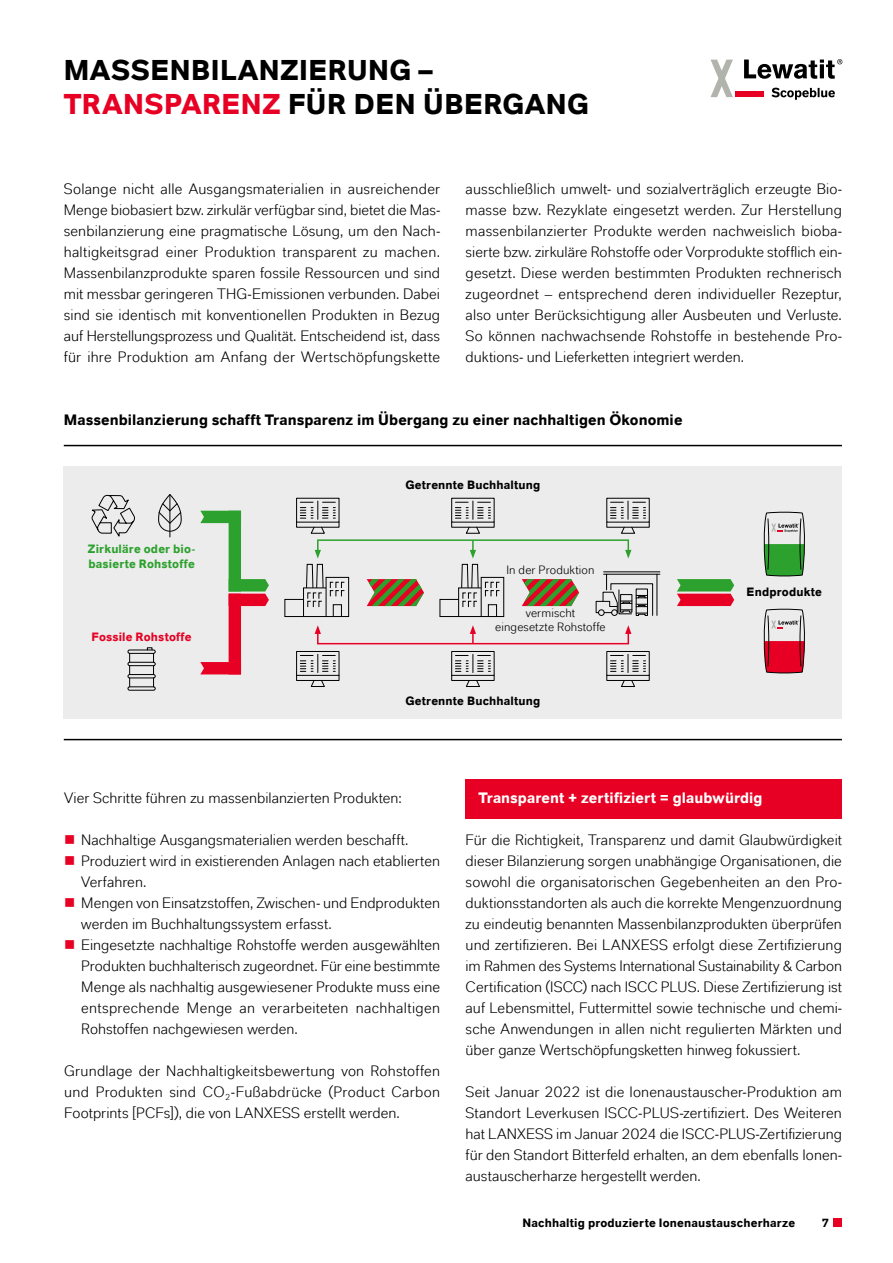
<style>
.page{position:relative;width:893px;height:1263px;background:#fff}
.page>*{position:absolute;margin:0;border:0;box-sizing:border-box;transform-origin:0 0}
.t1{font:700 28.5px/34.2px "Lanxess";letter-spacing:.015em;color:#000}
.t2{font:15px/21px "Lanxess";letter-spacing:.005em;color:#000;text-align:justify}
.t3{font:700 15px "Lanxess";letter-spacing:.005em;color:#000}
.t4{font:700 15px "Lanxess";letter-spacing:.005em;color:#fff}
.t5{font:700 12px "Lanxess";letter-spacing:.015em;color:#000}
.t6{font:12px/13.5px "Lanxess";letter-spacing:.015em;color:#000;text-align:center}
.t7{font:700 12px/15px "Lanxess";letter-spacing:.015em;color:#2da12e}
.t8{font:700 12px "Lanxess";letter-spacing:.015em;color:#e70023}
.s1{color:#e70023}
</style>
<div class="page">
<div style="left:64px;top:467px;width:778px;height:252px;background:#ececec"></div>
<div style="left:736px;top:92px;width:28px;height:5px;background:#e70023"></div>
<svg style="left:710px;top:60px;width:23px;height:37px"></svg>
<svg style="left:744px;top:59px;width:98px;height:20px"></svg>
<svg style="left:771px;top:88px;width:64px;height:12px"></svg>
<hr style="left:64px;top:445px;width:778px;height:1px;background:#000">
<hr style="left:64px;top:739px;width:778px;height:1px;background:#000">
<div style="left:466px;top:779px;width:376px;height:39px;background:#e70023"></div>
<svg style="left:200px;top:511px;width:69px;height:163px"></svg>
<svg style="left:677px;top:579px;width:57px;height:27px;background:#976543"></svg>
<div style="left:326px;top:577px;width:23px;height:40px;border:1px solid #000"></div>
<div style="left:333px;top:604px;width:9px;height:13px;border:1px solid #000"></div>
<div style="left:303px;top:587px;width:24px;height:30px;border:1px solid #000"></div>
<div style="left:284px;top:599px;width:20px;height:18px;border:1px solid #000"></div>
<div style="left:481px;top:577px;width:23px;height:40px;border:1px solid #000"></div>
<div style="left:488px;top:604px;width:9px;height:13px;border:1px solid #000"></div>
<div style="left:458px;top:587px;width:24px;height:30px;border:1px solid #000"></div>
<div style="left:439px;top:599px;width:20px;height:18px;border:1px solid #000"></div>
<hr style="left:656px;top:574px;width:1px;height:41px;background:#000">
<svg style="left:595px;top:574px;width:59px;height:42px"></svg>
<hr style="left:604px;top:574px;width:56px;height:1px;background:#000">
<hr style="left:604px;top:571px;width:56px;height:1px;background:#000">
<svg style="left:91px;top:494px;width:44px;height:43px"></svg>
<div style="left:158px;top:494px;width:24px;height:38px;border:1px solid #000;border-radius:11px"></div>
<svg style="left:158px;top:502px;width:24px;height:23px"></svg>
<hr style="left:169px;top:494px;width:1px;height:43px;background:#000">
<div style="left:127px;top:649px;width:29px;height:5px;border:1px solid #000;border-radius:2px"></div>
<div style="left:127px;top:662px;width:29px;height:4px;border:1px solid #000;border-radius:2px"></div>
<div style="left:127px;top:674px;width:29px;height:4px;border:1px solid #000;border-radius:2px"></div>
<div style="left:127px;top:686px;width:29px;height:5px;border:1px solid #000;border-radius:2px"></div>
<svg style="left:129px;top:653px;width:1px;height:34px"></svg>
<svg style="left:147px;top:647px;width:7px;height:40px"></svg>
<div style="left:296px;top:651px;width:44px;height:25px;border:1px solid #000"></div>
<div style="left:296px;top:675px;width:44px;height:6px;border:1px solid #000"></div>
<svg style="left:310px;top:679px;width:16px;height:8px"></svg>
<svg style="left:300px;top:654px;width:35px;height:18px"></svg>
<div style="left:296px;top:498px;width:44px;height:25px;border:1px solid #000"></div>
<svg style="left:310px;top:526px;width:16px;height:8px"></svg>
<svg style="left:300px;top:501px;width:35px;height:18px"></svg>
<div style="left:451px;top:651px;width:44px;height:25px;border:1px solid #000"></div>
<div style="left:451px;top:675px;width:44px;height:6px;border:1px solid #000"></div>
<svg style="left:465px;top:679px;width:16px;height:8px"></svg>
<svg style="left:455px;top:654px;width:35px;height:18px"></svg>
<div style="left:451px;top:498px;width:44px;height:25px;border:1px solid #000"></div>
<svg style="left:465px;top:526px;width:16px;height:8px"></svg>
<svg style="left:455px;top:501px;width:35px;height:18px"></svg>
<div style="left:606px;top:651px;width:44px;height:25px;border:1px solid #000"></div>
<div style="left:606px;top:675px;width:44px;height:6px;border:1px solid #000"></div>
<svg style="left:620px;top:679px;width:16px;height:8px"></svg>
<svg style="left:610px;top:654px;width:35px;height:18px"></svg>
<div style="left:606px;top:498px;width:44px;height:25px;border:1px solid #000"></div>
<svg style="left:620px;top:526px;width:16px;height:8px"></svg>
<svg style="left:610px;top:501px;width:35px;height:18px"></svg>
<div style="left:317px;top:631px;width:312px;height:13px;border:2px solid #e70023"></div>
<svg style="left:315px;top:625px;width:6px;height:9px"></svg>
<svg style="left:625px;top:625px;width:6px;height:9px"></svg>
<svg style="left:470px;top:625px;width:6px;height:19px"></svg>
<div style="left:317px;top:539px;width:312px;height:14px;border:2px solid #2da12e"></div>
<svg style="left:306px;top:550px;width:39px;height:58px"></svg>
<svg style="left:625px;top:550px;width:6px;height:8px"></svg>
<svg style="left:461px;top:540px;width:39px;height:68px"></svg>
<svg style="left:763px;top:512px;width:42px;height:64px"></svg>
<svg style="left:763px;top:609px;width:42px;height:64px"></svg>
<svg style="left:367px;top:579px;width:57px;height:27px;background:#986342"></svg>
<svg style="left:522px;top:579px;width:57px;height:27px;background:#986342"></svg>
<div style="left:833px;top:1218px;width:9px;height:9px;background:#e70023"></div>
<h1 class="t1" style="left:64px;top:53px;width:526px">MASSENBILANZIERUNG –<br><span class="s1">TRANSPARENZ</span> FÜR DEN ÜBERGANG</h1>
<p class="t2" style="left:64px;top:178px;width:378px">Solange nicht alle Ausgangsmaterialien in ausreichender Menge biobasiert bzw. zirkulär verfügbar sind, bietet die Mas&shy;senbilanzierung eine pragmatische Lösung, um den Nach&shy;haltigkeitsgrad einer Produktion transparent zu machen.<br>Massenbilanzprodukte sparen fossile Ressourcen und sind mit messbar geringeren THG-Emissionen verbunden. Dabei sind sie identisch mit konventionellen Produkten in Bezug auf Herstellungsprozess und Qualität. Entscheidend ist, dass für ihre Produktion am Anfang der Wertschöpfungskette</p>
<p class="t2" style="left:466px;top:178px;width:378px">ausschließlich umwelt- und sozialverträglich erzeugte Bio&shy;masse bzw. Rezyklate eingesetzt werden. Zur Herstellung massenbilanzierter Produkte werden nachweislich bioba&shy;sierte bzw. zirkuläre Rohstoffe oder Vorprodukte stofflich ein&shy;gesetzt. Diese werden bestimmten Produkten rechnerisch zugeordnet – entsprechend deren individueller Rezeptur, also unter Berücksichtigung aller Ausbeuten und Verluste.<br>So können nachwachsende Rohstoffe in bestehende Pro&shy;duktions- und Lieferketten integriert werden.</p>
<p class="t3" style="left:64px;top:411px;width:620px">Massenbilanzierung schafft Transparenz im Übergang zu einer nachhaltigen Ökonomie</p>
<p class="t7" style="left:88px;top:541px;width:109px">Zirkuläre oder bio&shy;basierte Rohstoffe</p>
<p class="t8" style="left:92px;top:629px;width:101px">Fossile Rohstoffe</p>
<p class="t5" style="left:405px;top:477px;width:137px">Getrennte Buchhaltung</p>
<p class="t6" style="left:506px;top:563px;width:90px">In der Produktion</p>
<p class="t6" style="left:495px;top:606px;width:112px">vermischt eingesetzte Rohstoffe</p>
<p class="t5" style="left:405px;top:694px;width:137px">Getrennte Buchhaltung</p>
<p class="t5" style="left:747px;top:585px;width:77px">Endprodukte</p>
<p class="t2" style="left:64px;top:787px;width:339px">Vier Schritte führen zu massenbilanzierten Produkten:</p>
<p class="t2" style="left:64px;top:829px;width:346px"><span class="s1">■</span> Nachhaltige Ausgangsmaterialien werden beschafft.</p>
<p class="t2" style="left:81px;top:850px;width:360px;text-indent:-17px"><span class="s1">■</span> Produziert wird in existierenden Anlagen nach etablierten<br>Verfahren.</p>
<p class="t2" style="left:81px;top:892px;width:360px;text-indent:-17px"><span class="s1">■</span> Mengen von Einsatzstoffen, Zwischen- und Endprodukten werden im Buchhaltungssystem erfasst.</p>
<p class="t2" style="left:81px;top:934px;width:360px;text-indent:-17px"><span class="s1">■</span> Eingesetzte nachhaltige Rohstoffe werden ausgewählten Produkten buchhalterisch zugeordnet. Für eine bestimmte Menge als nachhaltig ausgewiesener Produkte muss eine entsprechende Menge an verarbeiteten nachhaltigen Rohstoffen nachgewiesen werden.</p>
<p class="t2" style="left:64px;top:1060px;width:377px">Grundlage der Nachhaltigkeitsbewertung von Rohstoffen und Produkten sind CO<sub>2</sub>-Fußabdrücke (Product Carbon Footprints [PCFs]), die von LANXESS erstellt werden.</p>
<p class="t4" style="left:478px;top:788px;width:286px">Transparent + zertifiziert = glaubwürdig</p>
<p class="t2" style="left:466px;top:829px;width:378px">Für die Richtigkeit, Transparenz und damit Glaubwürdigkeit dieser Bilanzierung sorgen unabhängige Organisationen, die sowohl die organisatorischen Gegebenheiten an den Pro&shy;duktionsstandorten als auch die korrekte Mengenzuordnung zu eindeutig benannten Massenbilanzprodukten überprüfen und zertifizieren. Bei LANXESS erfolgt diese Zertifizierung im Rahmen des Systems International Sustainability &amp; Carbon Certification (ISCC) nach ISCC PLUS. Diese Zertifizierung ist auf Lebensmittel, Futtermittel sowie technische und chemi&shy;sche Anwendungen in allen nicht regulierten Märkten und über ganze Wertschöpfungsketten hinweg fokussiert.</p>
<p class="t2" style="left:466px;top:1081px;width:378px">Seit Januar 2022 ist die Ionenaustauscher-Produktion am Standort Leverkusen ISCC-PLUS-zertifiziert. Des Weiteren hat LANXESS im Januar 2024 die ISCC-PLUS-Zertifizierung für den Standort Bitterfeld erhalten, an dem ebenfalls Ionen&shy;austauscherharze hergestellt werden.</p>
<p class="t5" style="left:522px;top:1215px;width:274px">Nachhaltig produzierte Ionenaustauscherharze</p>
<p class="t5" style="left:822px;top:1215px;width:9px">7</p>
</div>
